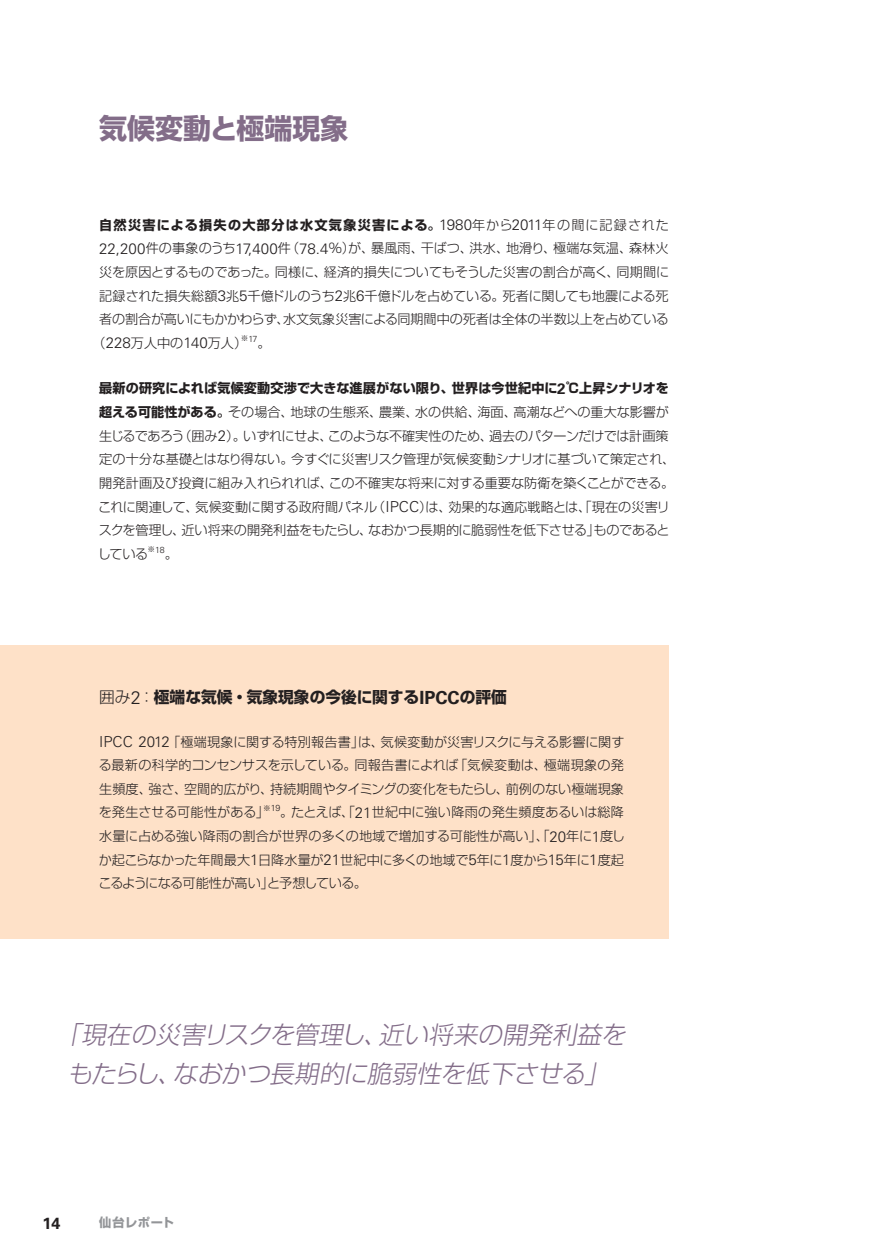
<style>
.page{position:relative;width:882px;height:1260px;background:#fff}
.page>*{position:absolute;margin:0;border:0;box-sizing:border-box;transform-origin:0 0}
.t1{font:700 28px "Shin Go Pro";color:#836d89}
.t2{font:italic 300 24.5px/38.5px "Shin Go Pro";color:#836d89;text-align:center}
.t3{font:700 16.1px "Univers LT Std";color:#231f20}
.t4{font:700 15.75px "Shin Go Pro";color:#231f20}
.t5{font:300 13.12px/23.6px "Shin Go Pro";letter-spacing:-.01em;color:#231f20;text-align:justify}
.t6{font:300 13.12px "Shin Go Pro";letter-spacing:.01em;color:#231f20}
.t7{font:700 13.12px "Shin Go Pro";letter-spacing:.1em;color:#231f20}
.t8{font:700 12.25px "Shin Go Pro";letter-spacing:.05em;color:#939598}
.t9{font:300 8.75px "Univers LT Std";color:#231f20}
.s1{font-family:"Univers LT Std";font-weight:300;font-size:15.05px}
.s2{font-weight:300}
.s3{font-family:"Univers LT Std";font-size:15.05px}
.s4{font-family:"Shin Go Pro";font-size:7.7px}
.s5{font-weight:700}
.s6{font-family:"Univers LT Std";font-weight:700;font-size:15.05px}
.s7{font-family:"Univers LT Std";font-weight:300;font-size:18.03px}
.s8{font-family:"Univers LT Std";font-size:18.03px}
</style>
<div class="page">
<hr style="left:881px;top:0;width:1px;height:1260px;background:#836d89">
<div style="left:0;top:645px;width:669px;height:294px;background:#fee1c8"></div>
<h1 class="t1" style="left:99px;top:106px;width:251px">気候変動と極端現象</h1>
<p class="t7" style="left:99px;top:214px;width:571px">自然災害による損失の大部分は水文気象災害による。<span class="s1">1980</span><span class="s2">年から</span><span class="s1">2011</span><span class="s2">年の間に記録された</span></p>
<p class="t6" style="left:99px;top:238px;width:571px"><span class="s3">22,200</span>件の事象のうち<span class="s3">17,400</span>件（<span class="s3">78.4</span>％）が、暴風雨、干ばつ、洪水、地滑り、極端な気温、森林火</p>
<p class="t5" style="left:99px;top:259px;width:571px">災を原因とするものであった。同様に、経済的損失についてもそうした災害の割合が高く、同期間に</p>
<p class="t5" style="left:99px;top:282px;width:571px">記録された損失総額<span class="s3">3</span>兆<span class="s3">5</span>千億ドルのうち<span class="s3">2</span>兆<span class="s3">6</span>千億ドルを占めている。死者に関しても地震による死</p>
<p class="t5" style="left:99px;top:306px;width:571px">者の割合が高いにもかかわらず、水文気象災害による同期間中の死者は全体の半数以上を占めている</p>
<p class="t5" style="left:92px;top:330px;width:156px">（<span class="s3">228</span>万人中の<span class="s3">140</span>万人）</p>
<p class="t9" style="left:241px;top:333px;width:18px"><span class="s4">※</span>17</p>
<p class="t5" style="left:258px;top:330px;width:15px">。</p>
<p class="t5" style="left:98px;top:375px;width:579px;text-align:left"><span class="s5">最新の研究によれば気候変動交渉で大きな進展がない限り、世界は今世紀中に</span><span class="s6">2</span><span class="s5">℃上昇シナリオを超える可能性がある。</span>その場合、地球の生態系、農業、水の供給、海面、高潮などへの重大な影響が生じるであろう（囲み<span class="s3">2</span>）。いずれにせよ、このような不確実性のため、過去のパターンだけでは計画策定の十分な基礎とはなり得ない。今すぐに災害リスク管理が気候変動シナリオに基づいて策定され、開発計画及び投資に組み入れられれば、この不確実な将来に対する重要な防衛を築くことができる。これに関連して、気候変動に関する政府間パネル（<span class="s3">IPCC</span>）は、効果的な適応戦略とは、「現在の災害リスクを管理し、近い将来の開発利益をもたらし、なおかつ長期的に脆弱性を低下させる」ものであるとしている</p>
<p class="t9" style="left:148px;top:544px;width:19px"><span class="s4">※</span>18</p>
<p class="t5" style="left:165px;top:540px;width:15px">。</p>
<p class="t4" style="left:99px;top:685px;width:409px"><span class="s2">囲み</span><span class="s7">2</span><span class="s2">：</span>極端な気候・気象現象の今後に関する<span class="s8">IPCC</span>の評価</p>
<p class="t5" style="left:99px;top:728px;width:527px"><span class="s3">IPCC 2012</span>「極端現象に関する特別報告書」は、気候変動が災害リスクに与える影響に関する最新の科学的コンセンサスを示している。同報告書によれば「気候変動は、極端現象の発生頻度、強さ、空間的広がり、持続期間やタイミングの変化をもたらし、前例のない極端現象を発生させる可能性がある」</p>
<p class="t9" style="left:263px;top:803px;width:18px"><span class="s4">※</span>19</p>
<p class="t5" style="left:98px;top:799px;width:528px;text-indent:182px">。たとえば、「<span class="s3">21</span>世紀中に強い降雨の発生頻度あるいは総降水量に占める強い降雨の割合が世界の多くの地域で増加する可能性が高い」、「<span class="s3">20</span>年に<span class="s3">1</span>度しか起こらなかった年間最大<span class="s3">1</span>日降水量が<span class="s3">21</span>世紀中に多くの地域で<span class="s3">5</span>年に<span class="s3">1</span>度から<span class="s3">15</span>年に<span class="s3">1</span>度起こるようになる可能性が高い」と予想している。</p>
<h2 class="t2" style="left:56px;top:1013px;width:576px">「現在の災害リスクを管理し、近い将来の開発利益をもたらし、なおかつ長期的に脆弱性を低下させる」</h2>
<p class="t3" style="left:43px;top:1214px;width:19px">14</p>
<p class="t8" style="left:99px;top:1213px;width:76px">仙台レポート</p>
</div>
